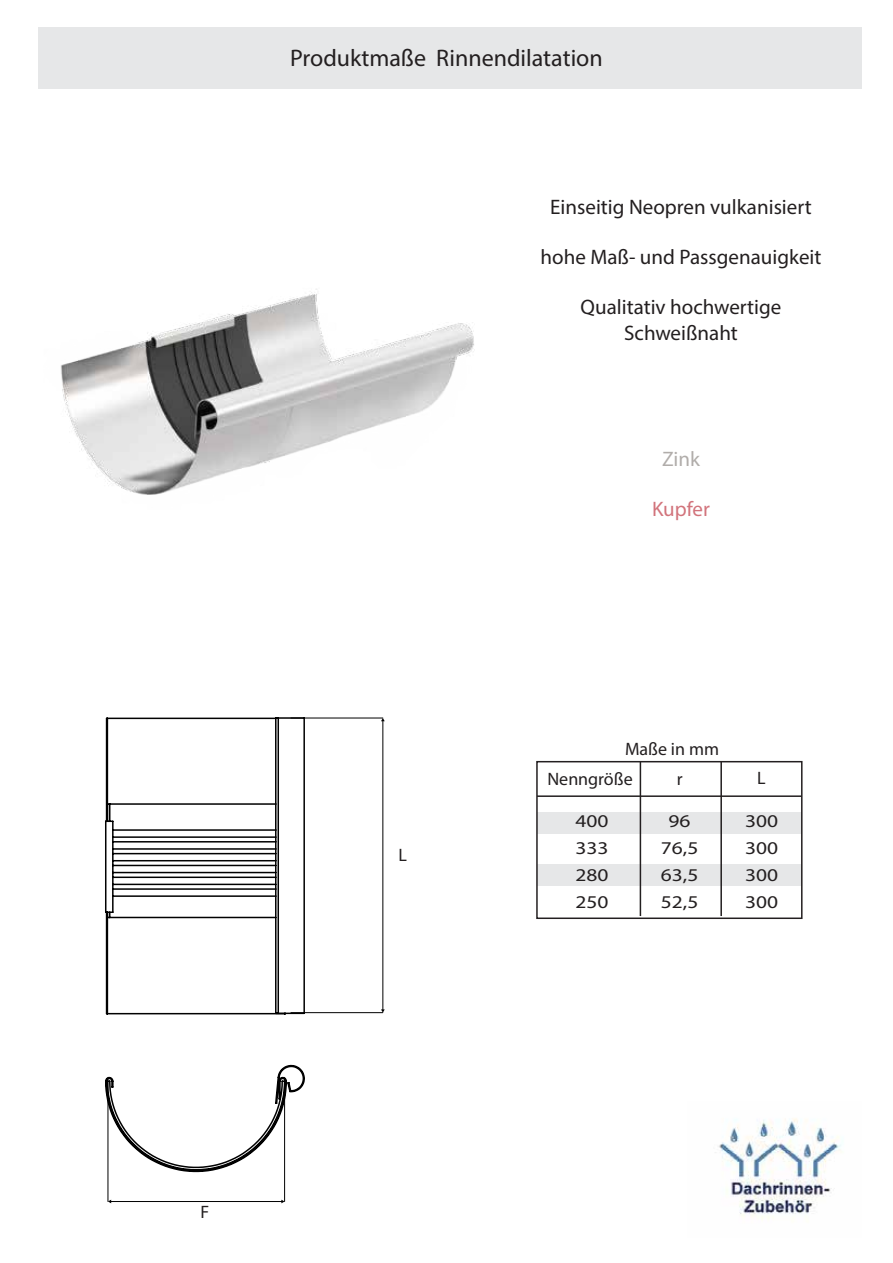
<style>
.page{position:relative;width:893px;height:1263px;background:#fff}
.page>*{position:absolute;margin:0;border:0;box-sizing:border-box;transform-origin:0 0}
.t1{font:24px "Myriad Pro";color:#231f20}
.t2{font:21px/25.2px "Myriad Pro";color:#231f20;text-align:center}
.t3{font:21px "Myriad Pro";color:rgb(194 66 77/.74)}
.t4{font:21px "Myriad Pro";color:#b1adaa}
.t5{font:18px/27px "Myriad Pro";color:#231f20;text-align:justify;scale:1.19 1}
.t6{font:18px/30px "Myriad Pro";color:#231f20}
</style>
<div class="page">
<svg style="left:105px;top:717px;width:201px;height:298px"></svg>
<svg style="left:105px;top:1064px;width:200px;height:109px"></svg>
<div style="left:537px;top:864px;width:265px;height:22px;background:#e6e7e8"></div>
<hr style="left:537px;top:795px;width:265px;height:2px;background:#231f20">
<div style="left:537px;top:812px;width:265px;height:22px;background:#e6e7e8"></div>
<hr style="left:720px;top:762px;width:2px;height:154px;background:#231f20">
<hr style="left:640px;top:762px;width:1px;height:154px;background:#231f20">
<div style="left:536px;top:761px;width:266px;height:158px;border:2px solid #231f20"></div>
<hr style="left:291px;top:1012px;width:92px;height:1px;background:#010101">
<hr style="left:383px;top:721px;width:1px;height:289px;background:#010101">
<svg style="left:381px;top:1009px;width:4px;height:4px"></svg>
<hr style="left:291px;top:718px;width:92px;height:1px;background:#010101">
<hr style="left:284px;top:1077px;width:1px;height:124px;background:#010101">
<hr style="left:111px;top:1201px;width:171px;height:1px;background:#010101">
<svg style="left:281px;top:1199px;width:4px;height:4px"></svg>
<hr style="left:108px;top:1077px;width:1px;height:124px;background:#010101">
<img style="left:60px;top:289px;width:415px;height:206px">
<div style="left:38px;top:27px;width:824px;height:61px;background:#e6e7e8"></div>
<img style="left:715px;top:1118px;width:126px;height:102px">
<p class="t1" style="left:290px;top:43px;width:314px">Produktmaße Rinnendilatation</p>
<p class="t2" style="left:550px;top:194px;width:263px">Einseitig Neopren vulkanisiert</p>
<p class="t2" style="left:541px;top:244px;width:282px">hohe Maß- und Passgenauigkeit</p>
<p class="t2" style="left:581px;top:294px;width:202px">Qualitativ hochwertige<br>Schweißnaht</p>
<p class="t4" style="left:662px;top:446px;width:40px">Zink</p>
<p class="t3" style="left:652px;top:496px;width:60px">Kupfer</p>
<p class="t6" style="left:399px;top:839px;width:10px">L</p>
<p class="t6" style="left:547px;top:734px;width:173px;text-indent:78px">Maße in mm<br>Nenngröße</p>
<p class="t6" style="left:677px;top:764px;width:7px">r</p>
<p class="t6" style="left:757px;top:763px;width:10px">L</p>
<p class="t5" style="left:576px;top:807px;width:29px">400<br>333<br>280<br>250</p>
<p class="t5" style="left:661px;top:807px;width:33px;text-align:center">96<br>76,5<br>63,5<br>52,5</p>
<p class="t5" style="left:745px;top:807px;width:29px">300<br>300<br>300<br>300</p>
<p class="t6" style="left:201px;top:1196px;width:10px">F</p>
</div>
